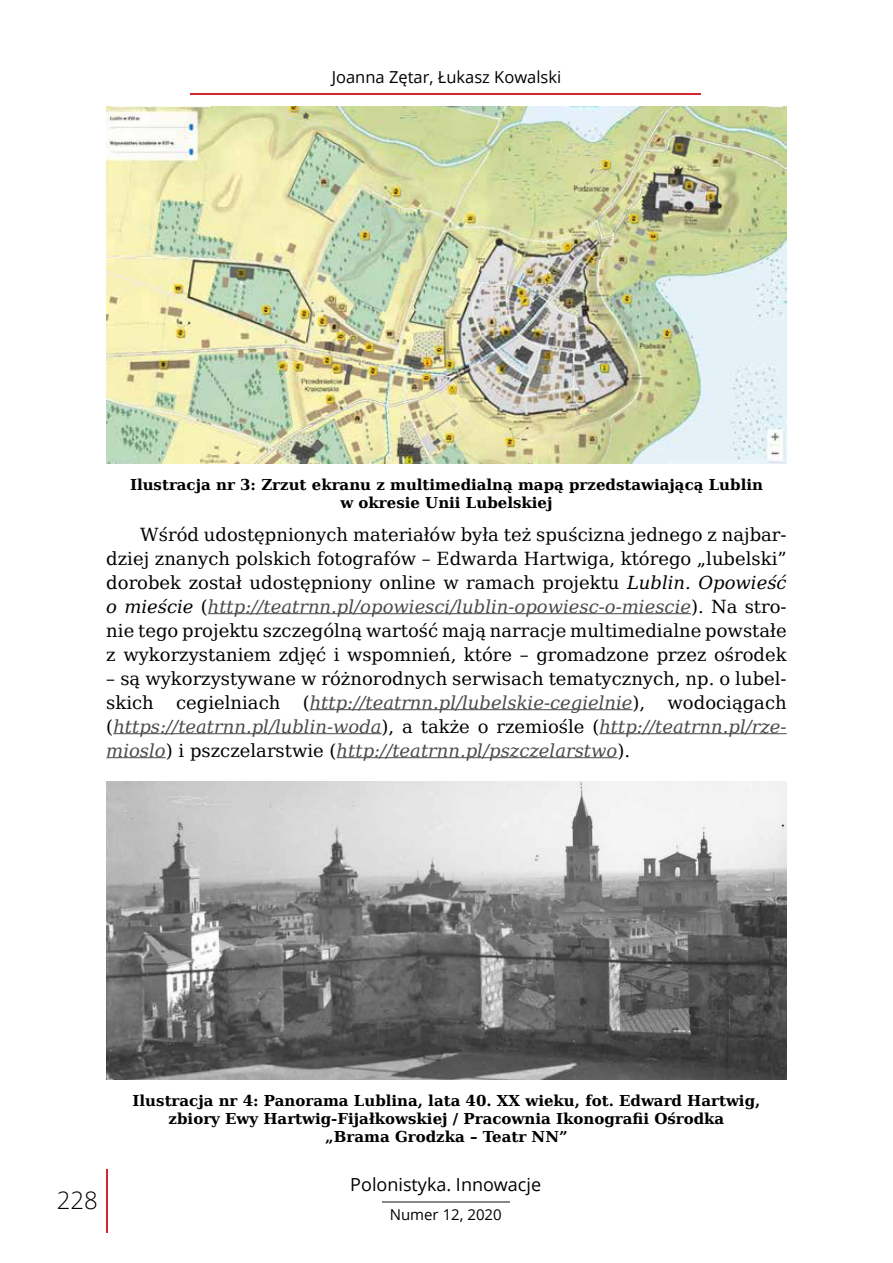
<style>
.page{position:relative;width:893px;height:1263px;background:#fff}
.page>*{position:absolute;margin:0;border:0;box-sizing:border-box;transform-origin:0 0}
.t1{font:300 24px "Open Sans";color:#000}
.t2{font:18px/24px "DejaVu Serif";color:#000;text-align:justify}
.t3{font:18px "Open Sans";color:#000}
.t4{font:16.5px "Open Sans";color:#000}
.t5{font:700 15px/18px "DejaVu Serif";color:#000;text-align:center}
.t6{font:15px "Open Sans";color:#000}
.s1{font-style:italic}
.s2{font-style:italic;color:#4a4a49}
</style>
<div class="page">
<hr style="left:106px;top:1169px;width:1px;height:64px;background:#d52530">
<hr style="left:191px;top:94px;width:510px;height:1px;background:#d52530">
<hr style="left:382px;top:1202px;width:127px;height:1px;background:#878787">
<hr style="left:208px;top:613px;width:483px;height:1px;background:#4a4a49">
<hr style="left:310px;top:709px;width:322px;height:1px;background:#4a4a49">
<hr style="left:113px;top:733px;width:269px;height:1px;background:#4a4a49">
<hr style="left:599px;top:733px;width:188px;height:1px;background:#4a4a49">
<hr style="left:106px;top:757px;width:60px;height:1px;background:#4a4a49">
<hr style="left:337px;top:757px;width:280px;height:1px;background:#4a4a49">
<img style="left:106px;top:106px;width:681px;height:357px">
<img style="left:106px;top:781px;width:681px;height:298px">
<p class="t4" style="left:332px;top:66px;width:231px">Joanna Zętar, Łukasz Kowalski</p>
<p class="t5" style="left:130px;top:475px;width:634px">Ilustracja nr 3: Zrzut ekranu z multimedialną mapą przedstawiającą Lublin w okresie Unii Lubelskiej</p>
<p class="t2" style="left:106px;top:522px;width:682px;text-indent:34px">Wśród udostępnionych materiałów była też spuścizna jednego z najbar&shy;dziej znanych polskich fotografów – Edwarda Hartwiga, którego „lubelski” dorobek został udostępniony online w ramach projektu <span class="s1">Lublin. Opowieść o mieście</span> (<span class="s2">http://teatrnn.pl/opowiesci/lublin-opowiesc-o-miescie</span>). Na stro&shy;nie tego projektu szczególną wartość mają narracje multimedialne powstałe z wykorzystaniem zdjęć i wspomnień, które – gromadzone przez ośrodek</p>
<p class="t2" style="left:106px;top:666px;width:682px">– są wykorzystywane w różnorodnych serwisach tematycznych, np. o lubel&shy;skich cegielniach (<span class="s2">http://teatrnn.pl/lubelskie-cegielnie</span>), wodociągach (<span class="s2">https://teatrnn.pl/lublin-woda</span>), a także o rzemiośle (<span class="s2">http://teatrnn.pl/rze&shy;mioslo</span>) i pszczelarstwie (<span class="s2">http://teatrnn.pl/pszczelarstwo</span>).</p>
<h1 class="t1" style="left:57px;top:1184px;width:43px">228</h1>
<p class="t5" style="left:133px;top:1091px;width:629px">Ilustracja nr 4: Panorama Lublina, lata 40. XX wieku, fot. Edward Hartwig, zbiory Ewy Hartwig-Fijałkowskiej / Pracownia Ikonografii Ośrodka<br>„Brama Grodzka – Teatr NN”</p>
<p class="t3" style="left:350px;top:1172px;width:192px">Polonistyka. Innowacje</p>
<p class="t6" style="left:390px;top:1204px;width:113px">Numer 12, 2020</p>
</div>
